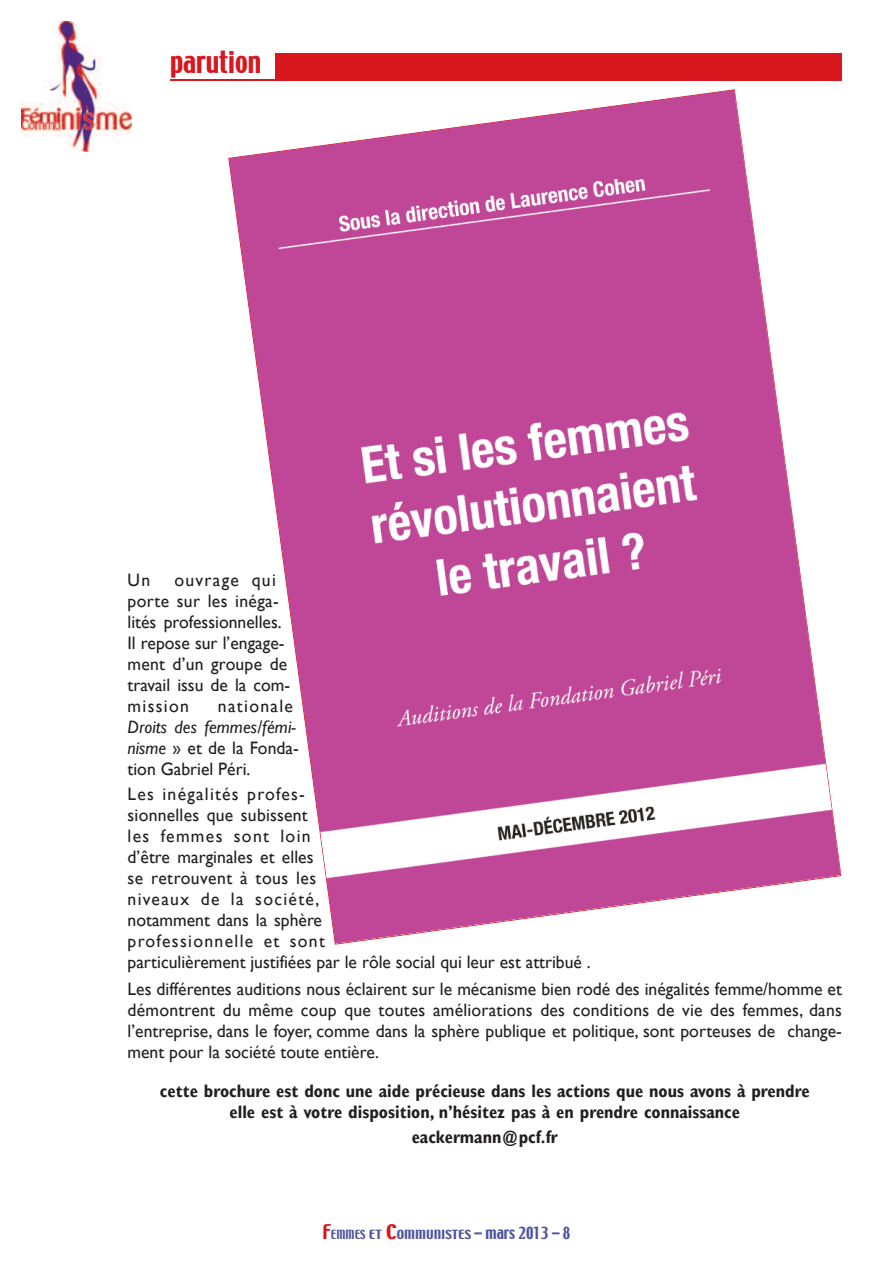
<style>
.page{position:relative;width:893px;height:1263px;background:#fff}
.page>*{position:absolute;margin:0;border:0;box-sizing:border-box;transform-origin:0 0}
.t1{font:27px "Techno";color:#d8171f}
.t2{font:18px/21px "Gill Sans";color:#231f20}
.t3{font:700 condensed 18px/21px "Gill Sans";color:#231f20;text-align:center}
.t4{font:11.25px "Techno";color:#50559c}
.s1{font-style:italic}
.s2{font-size:18px;color:#d8171f}
.s3{font-size:15px}
</style>
<div class="page">
<img style="left:21px;top:21px;width:111px;height:131px">
<div style="left:170px;top:53px;width:672px;height:28px;background:#d8171f"></div>
<div style="left:170px;top:51px;width:105px;height:28px;background:#fff"></div>
<img style="left:229px;top:90px;width:612px;height:854px">
<h1 class="t1" style="left:170px;top:46px;width:93px">PARUTION</h1>
<p class="t2" style="left:128px;top:569px;width:24px">un</p>
<p class="t2" style="left:128px;top:569px;width:164px;text-indent:47px">ouvrage qui porte sur les inéga&shy;lités professionnelles. il repose sur l’engage&shy;ment d’un groupe de travail issu de la com&shy;mission</p>
<p class="t2" style="left:218px;top:695px;width:77px">nationale</p>
<p class="t2" style="left:128px;top:716px;width:173px"><span class="s1">Droits des femmes/fémi&shy;nisme</span> » et de la Fonda&shy;tion Gabriel Péri.</p>
<p class="t2" style="left:128px;top:783px;width:465px">les inégalités profes-<br>sionnelles que subissent<br>les femmes sont loin<br>d’être marginales et elles<br>se retrouvent à tous les<br>niveaux de la société,<br>notamment dans la sphère<br>professionnelle et sont<br>particulièrement justifiées par le rôle social qui leur est attribué .</p>
<p class="t2" style="left:128px;top:978px;width:716px;text-align:justify">les différentes auditions nous éclairent sur le mécanisme bien rodé des inégalités femme/homme et démontrent du même coup que toutes améliorations des conditions de vie des femmes, dans l’entreprise, dans le foyer, comme dans la sphère publique et politique, sont porteuses de change&shy;ment pour la société toute entière.</p>
<p class="t3" style="left:160px;top:1080px;width:651px">cette brochure est donc une aide précieuse dans les actions que nous avons à prendre elle est à votre disposition, n’hésitez pas à en prendre connaissance</p>
<p class="t3" style="left:412px;top:1126px;width:148px">eackermann@pcf.fr</p>
<p class="t4" style="left:323px;top:1227px;width:249px"><span class="s2">F</span>EMMES ET <span class="s2">C</span>OMMUNISTES <span class="s3">– MARS 2013 – 8</span></p>
</div>
